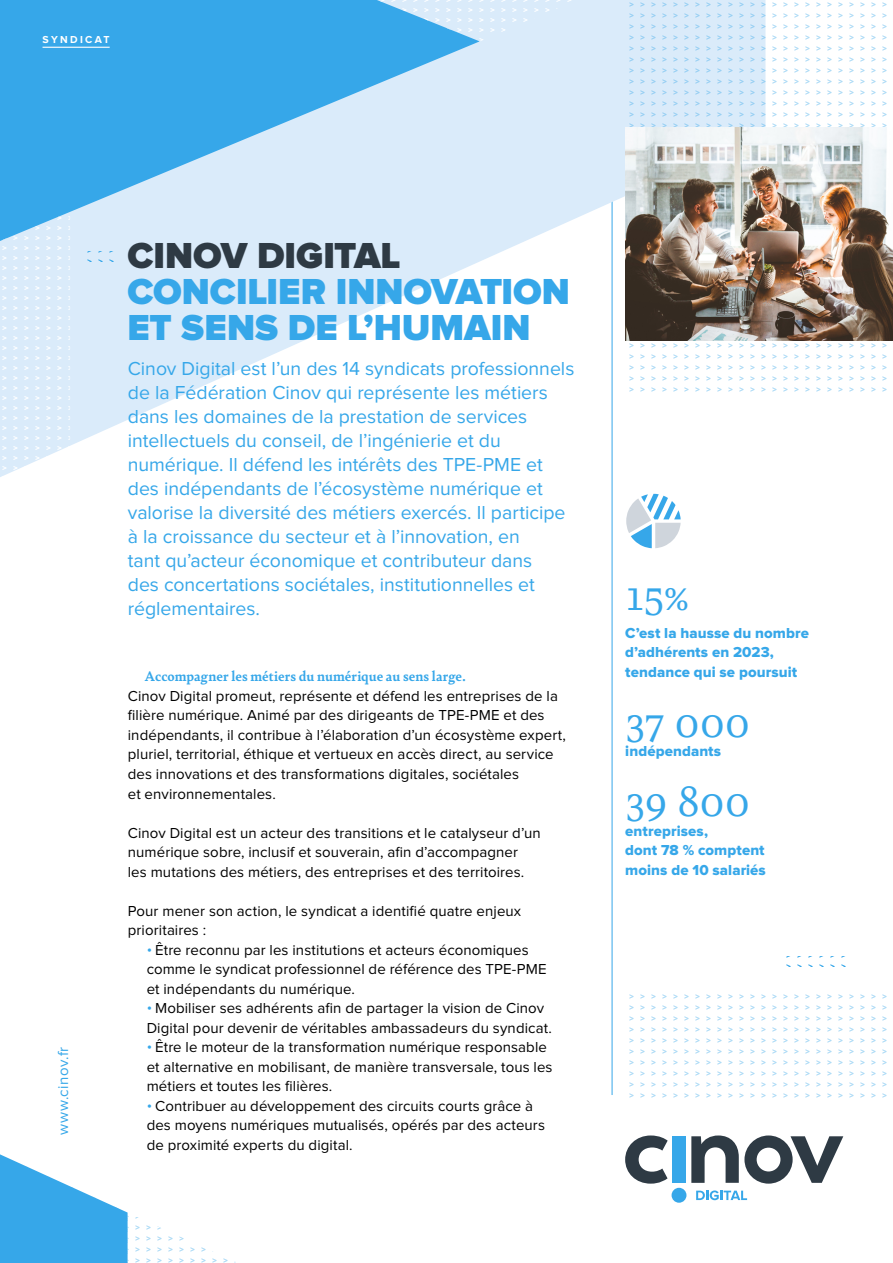
<style>
.page{position:relative;width:893px;height:1263px;background:#fff}
.page>*{position:absolute;margin:0;border:0;box-sizing:border-box;transform-origin:0 0}
.t1{font:45px "Bely";letter-spacing:-.005em;color:#36a7e9}
.t2{font:900 37.5px/36px "Proxima Nova";color:#36a7e9}
.t3{font:900 37.5px "Proxima Nova";color:#2e3a44}
.t4{font:19.5px/24px "Proxima Nova";color:#36a7e9}
.t5{font:15px/19.5px "Proxima Nova";letter-spacing:.005em;color:#000}
.t6{font:15px/19.5px "Proxima Nova Extrabld";letter-spacing:.005em;color:#36a7e9}
.t7{font:700 15px "Bely";letter-spacing:.005em;color:#36a7e9}
.t8{font:15px "Proxima Nova";letter-spacing:.03em;color:#36a7e9}
.t9{font:700 10.5px "Proxima Nova";letter-spacing:.22em;color:#fff}
.s1{font-family:"Bely";font-weight:700;color:#36a7e9}
</style>
<div class="page">
<hr style="left:612px;top:128px;width:1px;height:967px;background:#36a7e9">
<svg style="left:0;top:0;width:625px;height:477px"></svg>
<svg style="left:625px;top:1135px;width:43px;height:48px"></svg>
<svg style="left:691px;top:1135px;width:152px;height:48px"></svg>
<div style="left:672px;top:1188px;width:14px;height:15px;background:#36a7e9;border-radius:50%"></div>
<div style="left:672px;top:1136px;width:14px;height:47px;background:#36a7e9"></div>
<svg style="left:696px;top:1190px;width:52px;height:11px"></svg>
<svg style="left:629px;top:994px;width:258px;height:104px"></svg>
<svg style="left:625px;top:0;width:268px;height:392px"></svg>
<svg style="left:0;top:1154px;width:236px;height:109px"></svg>
<div style="left:83px;top:251px;width:32px;height:10px;background:#daebfa"></div>
<svg style="left:0;top:212px;width:70px;height:265px;background:#d5e9f9"></svg>
<svg style="left:377px;top:0;width:200px;height:41px;background:#b1daf5"></svg>
<img style="left:625px;top:128px;width:268px;height:212px">
<hr style="left:43px;top:47px;width:67px;height:1px;background:#fff">
<svg style="left:626px;top:494px;width:55px;height:54px"></svg>
<p class="t9" style="left:43px;top:34px;width:69px">SYNDICAT</p>
<p class="t8" style="left:56px;top:1135px;width:90px;rotate:-90deg">www.cinov.fr</p>
<h2 class="t3" style="left:128px;top:239px;width:275px">CINOV DIGITAL</h2>
<h2 class="t2" style="left:128px;top:275px;width:444px">CONCILIER INNOVATION<br>ET SENS DE L’HUMAIN</h2>
<p class="t4" style="left:128px;top:357px;width:448px">Cinov Digital est l’un des 14 syndicats professionnels de la Fédération Cinov qui représente les métiers dans les domaines de la prestation de services intellectuels du conseil, de l’ingénierie et du numérique. Il défend les intérêts des TPE-PME et des indépendants de l’écosystème numérique et valorise la diversité des métiers exercés. Il participe à la croissance du secteur et à l’innovation, en<br>tant qu’acteur économique et contributeur dans<br>des concertations sociétales, institutionnelles et réglementaires.</p>
<p class="t7" style="left:145px;top:666px;width:323px">Accompagner les métiers du numérique au sens large.</p>
<p class="t5" style="left:128px;top:687px;width:440px">Cinov Digital promeut, représente et défend les entreprises de la filière numérique. Animé par des dirigeants de TPE-PME et des indépendants, il contribue à l’élaboration d’un écosystème expert, pluriel, territorial, éthique et vertueux en accès direct, au service des innovations et des transformations digitales, sociétales<br>et environnementales.</p>
<p class="t5" style="left:128px;top:823px;width:414px">Cinov Digital est un acteur des transitions et le catalyseur d’un numérique sobre, inclusif et souverain, afin d’accompagner les mutations des métiers, des entreprises et des territoires.</p>
<p class="t5" style="left:128px;top:901px;width:395px">Pour mener son action, le syndicat a identifié quatre enjeux prioritaires :</p>
<p class="t5" style="left:147px;top:940px;width:401px"><span class="s1">•</span> Être reconnu par les institutions et acteurs économiques comme le syndicat professionnel de référence des TPE-PME et indépendants du numérique.</p>
<p class="t5" style="left:147px;top:999px;width:407px"><span class="s1">•</span> Mobiliser ses adhérents afin de partager la vision de Cinov<br>Digital pour devenir de véritables ambassadeurs du syndicat.</p>
<p class="t5" style="left:147px;top:1038px;width:407px"><span class="s1">•</span> Être le moteur de la transformation numérique responsable et alternative en mobilisant, de manière transversale, tous les métiers et toutes les filières.</p>
<p class="t5" style="left:147px;top:1096px;width:400px"><span class="s1">•</span> Contribuer au développement des circuits courts grâce à des moyens numériques mutualisés, opérés par des acteurs de proximité experts du digital.</p>
<h1 class="t1" style="left:625px;top:563px;width:65px">15%</h1>
<p class="t6" style="left:625px;top:624px;width:185px">C’est la hausse du nombre d’adhérents en 2023, tendance qui se poursuit</p>
<h1 class="t1" style="left:625px;top:690px;width:127px">37 000</h1>
<p class="t6" style="left:625px;top:742px;width:97px">indépendants</p>
<h1 class="t1" style="left:625px;top:769px;width:126px">39 800</h1>
<p class="t6" style="left:625px;top:822px;width:142px">entreprises,<br>dont 78 % comptent moins de 10 salariés</p>
</div>
